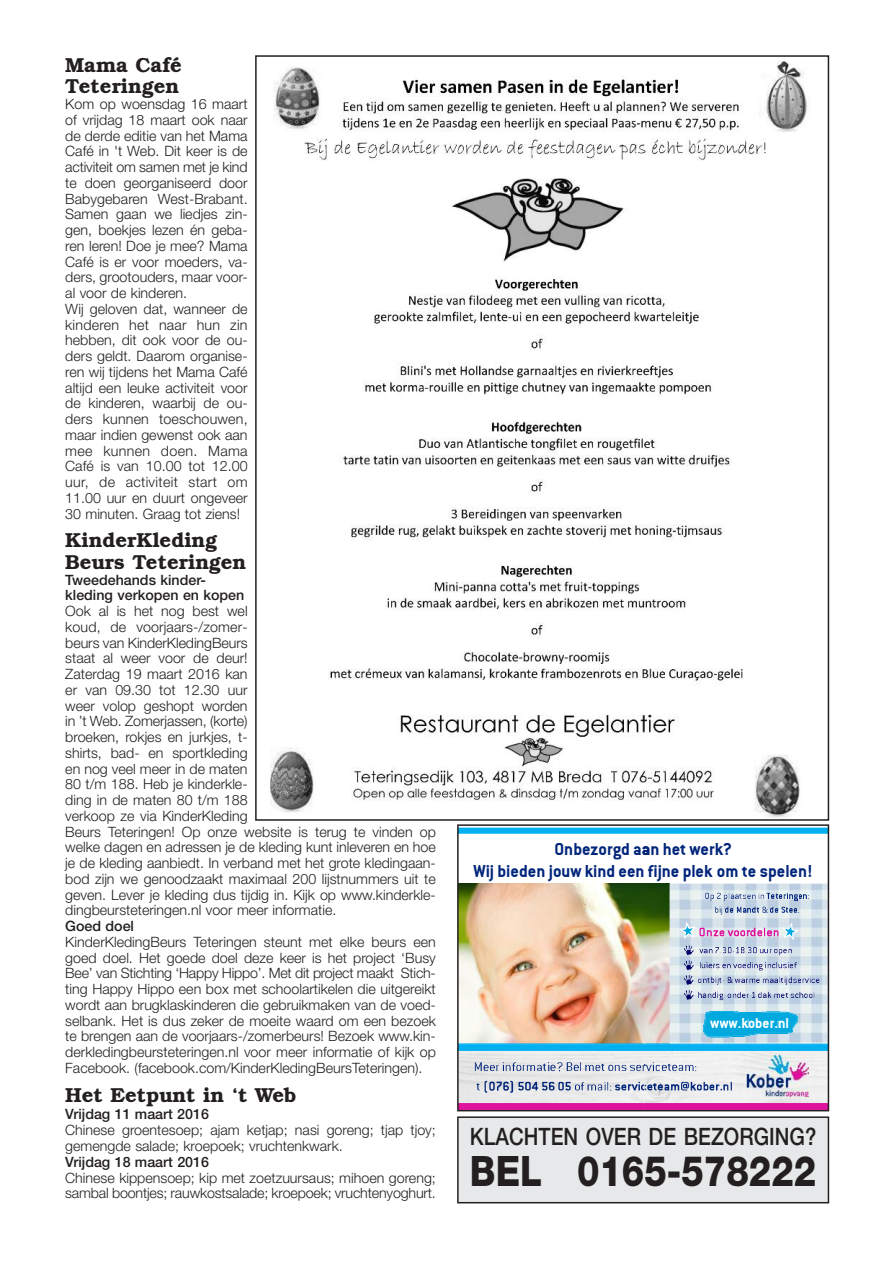
<style>
.page{position:relative;width:893px;height:1263px;background:#fff}
.page>*{position:absolute;margin:0;border:0;box-sizing:border-box;transform-origin:0 0}
.t1{font:800 42px "Helvetica Neue";color:#231f20;scale:.85 1}
.t2{font:500 24px "Helvetica Neue";color:#231f20;scale:.85 1}
.t3{font:600 20.25px/21.8px "Bookman";color:#231f20}
.t4{font:18.75px/21.8px "Conduit ITCTT Bold";color:#01257b;text-align:center}
.t5{font:15.6px "Conduit ITCTT Bold";color:#fff}
.t6{font:300 14.25px/15.8px "Helvetica Neue";color:#231f20}
.t7{font:500 14.25px/15.8px "Helvetica Neue";color:#231f20}
</style>
<div class="page">
<img style="left:270px;top:61px;width:537px;height:757px">
<svg style="left:460px;top:883px;width:366px;height:182px;background:#d9e2e7"></svg>
<img style="left:460px;top:884px;width:210px;height:159px">
<div style="left:459px;top:828px;width:186px;height:5px;background:#00b0f0"></div>
<hr style="left:459px;top:833px;width:186px;height:1px;background:#00b0f0">
<hr style="left:459px;top:827px;width:186px;height:1px;background:#00b0f0">
<svg style="left:705px;top:893px;width:104px;height:2px"></svg>
<img style="left:670px;top:895px;width:156px;height:23px">
<div style="left:645px;top:828px;width:183px;height:5px;background:#00b0f0"></div>
<hr style="left:645px;top:833px;width:183px;height:1px;background:#00b0f0">
<hr style="left:645px;top:827px;width:183px;height:1px;background:#00b0f0">
<img style="left:563px;top:1062px;width:4px;height:3px">
<svg style="left:567px;top:1062px;width:53px;height:3px"></svg>
<img style="left:543px;top:1062px;width:20px;height:3px">
<svg style="left:490px;top:1062px;width:52px;height:3px"></svg>
<img style="left:475px;top:1062px;width:14px;height:2px">
<img style="left:475px;top:1064px;width:14px;height:1px">
<img style="left:460px;top:1065px;width:185px;height:38px">
<div style="left:459px;top:1045px;width:186px;height:5px;background:#00b0f0"></div>
<hr style="left:459px;top:1050px;width:186px;height:1px;background:#00b0f0">
<hr style="left:459px;top:1043px;width:186px;height:2px;background:#00b0f0">
<div style="left:459px;top:1104px;width:186px;height:5px;background:#e0119d"></div>
<hr style="left:459px;top:1103px;width:186px;height:1px;background:#e0119d">
<svg style="left:636px;top:1062px;width:9px;height:9px"></svg>
<svg style="left:542px;top:1082px;width:103px;height:9px"></svg>
<img style="left:645px;top:1051px;width:181px;height:52px">
<div style="left:645px;top:1045px;width:183px;height:5px;background:#00b0f0"></div>
<hr style="left:645px;top:1050px;width:183px;height:1px;background:#00b0f0">
<hr style="left:645px;top:1043px;width:183px;height:2px;background:#00b0f0">
<div style="left:645px;top:1104px;width:183px;height:5px;background:#e0119d"></div>
<hr style="left:645px;top:1103px;width:183px;height:1px;background:#e0119d">
<img style="left:670px;top:1014px;width:156px;height:29px">
<svg style="left:679px;top:922px;width:140px;height:78px;background:#c4ccdf"></svg>
<svg style="left:703px;top:1011px;width:96px;height:27px;background:#2db4e1"></svg>
<div style="left:779px;top:1021px;width:6px;height:7px;background:#01a9df"></div>
<div style="left:770px;top:1021px;width:7px;height:7px;background:#01a9df"></div>
<div style="left:763px;top:1021px;width:6px;height:7px;background:#01a9df"></div>
<div style="left:749px;top:1018px;width:13px;height:10px;background:#01a9df"></div>
<div style="left:739px;top:1018px;width:9px;height:10px;background:#01a9df"></div>
<div style="left:729px;top:1021px;width:9px;height:7px;background:#01a9df"></div>
<div style="left:719px;top:1021px;width:10px;height:7px;background:#01a9df"></div>
<div style="left:710px;top:1021px;width:9px;height:7px;background:#01a9df"></div>
<div style="left:457px;top:824px;width:372px;height:287px;border:2px solid #231f20"></div>
<div style="left:458px;top:1117px;width:370px;height:86px;background:#e7e8e9"></div>
<div style="left:457px;top:1116px;width:372px;height:87px;border:2px solid #231f20"></div>
<h3 class="t3" style="left:65px;top:54px;width:118px">Mama Café<br>Teteringen</h3>
<p class="t6" style="left:65px;top:97px;width:184px">Kom op woensdag 16 maart of vrijdag 18 maart ook naar de derde editie van het Mama<br>Café in 't Web. Dit keer is de activiteit om samen met je kind te doen georganiseerd door<br>Babygebaren West-Brabant.<br>Samen gaan we liedjes zin&shy;gen, boekjes lezen én geba&shy;ren leren! Doe je mee? Mama<br>Café is er voor moeders, va&shy;ders, grootouders, maar voor&shy;al voor de kinderen.<br>Wij geloven dat, wanneer de kinderen het naar hun zin hebben, dit ook voor de ou&shy;ders geldt. Daarom organise&shy;ren wij tijdens het Mama Café altijd een leuke activiteit voor de kinderen, waarbij de ou&shy;ders kunnen toeschouwen, maar indien gewenst ook aan mee kunnen doen. Mama<br>Café is van 10.00 tot 12.00 uur, de activiteit start om<br>11.00 uur en duurt ongeveer<br>30 minuten. Graag tot ziens!</p>
<h3 class="t3" style="left:65px;top:529px;width:183px">KinderKleding<br>Beurs Teteringen</h3>
<p class="t7" style="left:65px;top:573px;width:181px">Tweedehands kinder&shy;kleding verkopen en kopen</p>
<p class="t6" style="left:65px;top:604px;width:372px">Ook al is het nog best wel<br>koud, de voorjaars-/zomer-<br>beurs van KinderKledingBeurs<br>staat al weer voor de deur!<br>Zaterdag 19 maart 2016 kan<br>er van 09.30 tot 12.30 uur<br>weer volop geshopt worden<br>in ’t Web. Zomerjassen, (korte)<br>broeken, rokjes en jurkjes, t-<br>shirts, bad- en sportkleding<br>en nog veel meer in de maten<br>80 t/m 188. Heb je kinderkle-<br>ding in de maten 80 t/m 188<br>verkoop ze via KinderKleding<br>Beurs Teteringen! Op onze website is terug te vinden op welke dagen en adressen je de kleding kunt inleveren en hoe je de kleding aanbiedt. In verband met het grote kledingaan&shy;bod zijn we genoodzaakt maximaal 200 lijstnummers uit te geven. Lever je kleding dus tijdig in. Kijk op www.kinderkle&shy;dingbeursteteringen.nl voor meer informatie.</p>
<p class="t7" style="left:65px;top:919px;width:70px">Goed doel</p>
<p class="t6" style="left:65px;top:935px;width:372px;text-align:justify">KinderKledingBeurs Teteringen steunt met elke beurs een goed doel. Het goede doel deze keer is het project ‘Busy Bee’ van Stichting ‘Happy Hippo’. Met dit project maakt Stich&shy;ting Happy Hippo een box met schoolartikelen die uitgereikt wordt aan brugklaskinderen die gebruikmaken van de voed&shy;selbank. Het is dus zeker de moeite waard om een bezoek te brengen aan de voorjaars-/zomerbeurs! Bezoek www.kin&shy;derkledingbeursteteringen.nl voor meer informatie of kijk op Facebook. (facebook.com/KinderKledingBeursTeteringen).</p>
<h3 class="t3" style="left:65px;top:1084px;width:233px">Het Eetpunt in ‘t Web</h3>
<p class="t7" style="left:65px;top:1108px;width:145px">Vrijdag 11 maart 2016</p>
<p class="t6" style="left:65px;top:1123px;width:372px">Chinese groentesoep; ajam ketjap; nasi goreng; tjap tjoy; gemengde salade; kroepoek; vruchtenkwark.</p>
<p class="t7" style="left:65px;top:1155px;width:145px">Vrijdag 18 maart 2016</p>
<p class="t6" style="left:65px;top:1171px;width:372px">Chinese kippensoep; kip met zoetzuursaus; mihoen goreng; sambal boontjes; rauwkostsalade; kroepoek; vruchtenyoghurt.</p>
<h3 class="t4" style="left:473px;top:838px;width:341px">Onbezorgd aan het werk?<br>Wij bieden jouw kind een fijne plek om te spelen!</h3>
<p class="t5" style="left:710px;top:1014px;width:80px">www.kober.nl</p>
<h2 class="t2" style="left:470px;top:1128px;width:409px">KLACHTEN OVER DE BEZORGING?</h2>
<h1 class="t1" style="left:470px;top:1156px;width:409px">BEL 0165-578222</h1>
</div>
